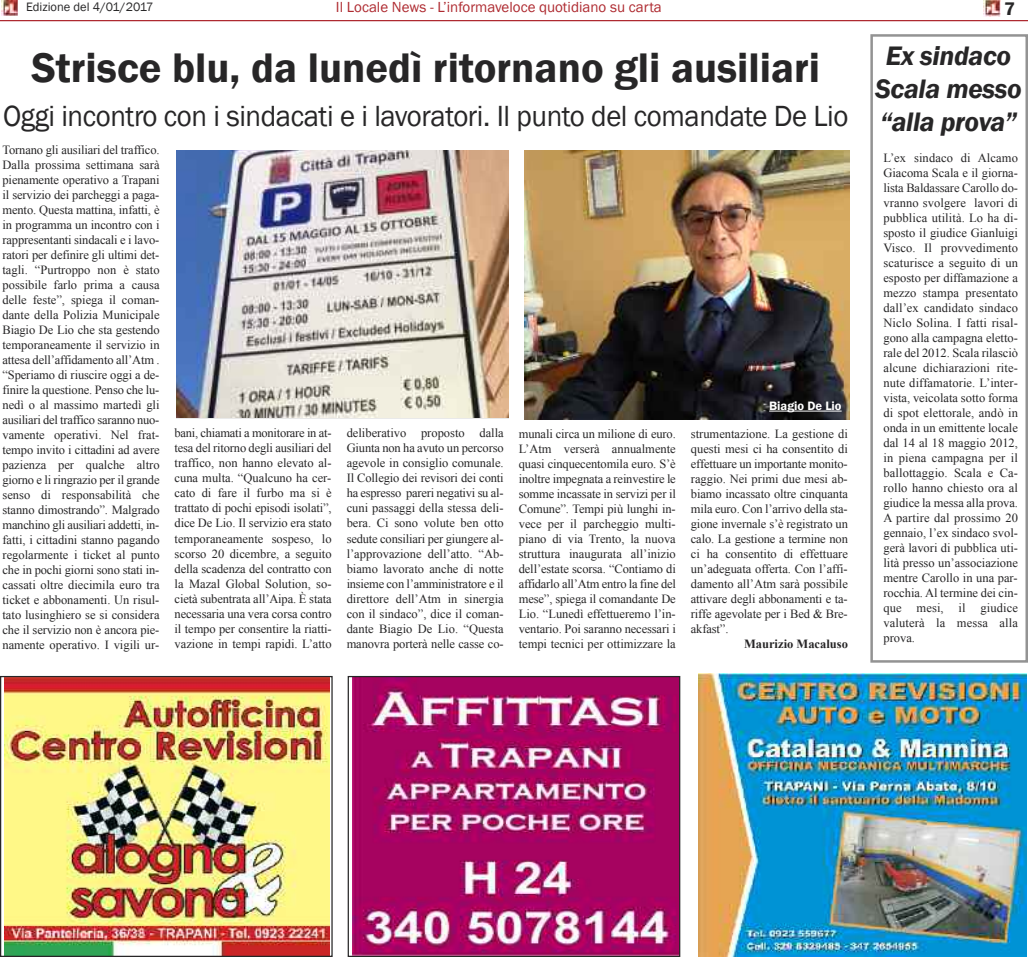
<style>
.page{position:relative;width:1028px;height:957px;background:#fff}
.page>*{position:absolute;margin:0;border:0;box-sizing:border-box;transform-origin:0 0}
.t1{font:600 42.5px "Franklin Gothic";color:#272627}
.t2{font:30px "Franklin Gothic";letter-spacing:-.015em;color:#272627;scale:.96 1}
.t3{font:italic 600 27.5px/33px "Franklin Gothic";letter-spacing:-.015em;color:#272627;text-align:center}
.t4{font:600 18.75px "Franklin Gothic";color:#272627}
.t5{font:15px "Franklin Gothic";color:#ae2a30}
.t6{font:12.5px/15px "Times New Roman";letter-spacing:-.005em;color:#272627;text-align:justify}
.t7{font:12.5px "Franklin Gothic";color:#272627}
.t8{font:700 12.5px "Times New Roman";color:#272627}
.t9{font:600 12.5px "Franklin Gothic";color:#fff}
</style>
<div class="page">
<hr style="left:0;top:20px;width:1028px;height:1px;background:#ae2a30">
<img style="left:1px;top:0;width:17px;height:16px">
<img style="left:983px;top:0;width:17px;height:17px">
<img style="left:698px;top:673px;width:328px;height:284px">
<img style="left:4px;top:678px;width:326px;height:277px">
<div style="left:0;top:676px;width:333px;height:281px;border:1px solid #272627"></div>
<img style="left:352px;top:678px;width:326px;height:277px">
<div style="left:348px;top:676px;width:332px;height:281px;border:1px solid #272627"></div>
<div style="left:870px;top:34px;width:158px;height:628px;border:2px solid #939393"></div>
<img style="left:176px;top:151px;width:333px;height:266px">
<img style="left:524px;top:151px;width:325px;height:268px">
<hr style="left:769px;top:411px;width:72px;height:1px;background:#fff">
<p class="t7" style="left:26px;top:0;width:129px">Edizione del 4/01/2017</p>
<p class="t5" style="left:336px;top:-1px;width:327px">Il Locale News - L’informaveloce quotidiano su carta</p>
<h3 class="t4" style="left:1004px;top:-2px;width:12px">7</h3>
<h1 class="t1" style="left:32px;top:43px;width:790px">Strisce blu, da lunedì ritornano gli ausiliari</h1>
<h2 class="t2" style="left:3px;top:99px;width:881px">Oggi incontro con i sindacati e i lavoratori. Il punto del comandate De Lio</h2>
<p class="t6" style="left:3px;top:142px;width:159px">Tornano gli ausiliari del traffico.<br>Dalla prossima settimana sarà pienamente operativo a Trapani il servizio dei parcheggi a paga&shy;mento. Questa mattina, infatti, è in programma un incontro con i rappresentanti sindacali e i lavo&shy;ratori per definire gli ultimi det&shy;tagli. “Purtroppo non è stato possibile farlo prima a causa delle feste”, spiega il coman&shy;dante della Polizia Municipale Biagio De Lio che sta gestendo temporaneamente il servizio in attesa dell’affidamento all’Atm . “Speriamo di riuscire oggi a de&shy;finire la questione. Penso che lu&shy;nedì o al massimo martedì gli ausiliari del traffico saranno nuo&shy;vamente operativi. Nel frat&shy;tempo invito i cittadini ad avere pazienza per qualche altro giorno e li ringrazio per il grande senso di responsabilità che stanno dimostrando”. Malgrado manchino gli ausiliari addetti, in&shy;fatti, i cittadini stanno pagando regolarmente i ticket al punto che in pochi giorni sono stati in&shy;cassati oltre diecimila euro tra ticket e abbonamenti. Un risul&shy;tato lusinghiero se si considera che il servizio non è ancora pie&shy;namente operativo. I vigili ur-</p>
<p class="t9" style="left:769px;top:398px;width:74px">Biagio De Lio</p>
<p class="t6" style="left:175px;top:426px;width:159px">bani, chiamati a monitorare in at&shy;tesa del ritorno degli ausiliari del traffico, non hanno elevato al&shy;cuna multa. “Qualcuno ha cer&shy;cato di fare il furbo ma si è trattato di pochi episodi isolati”, dice De Lio. Il servizio era stato temporaneamente sospeso, lo scorso 20 dicembre, a seguito della scadenza del contratto con la Mazal Global Solution, so&shy;cietà subentrata all’Aipa. È stata necessaria una vera corsa contro il tempo per consentire la riatti&shy;vazione in tempi rapidi. L’atto</p>
<p class="t6" style="left:347px;top:426px;width:159px">deliberativo proposto dalla Giunta non ha avuto un percorso agevole in consiglio comunale.<br>Il Collegio dei revisori dei conti ha espresso pareri negativi su al&shy;cuni passaggi della stessa deli&shy;bera. Ci sono volute ben otto sedute consiliari per giungere al&shy;l’approvazione dell’atto. “Ab&shy;biamo lavorato anche di notte insieme con l’amministratore e il direttore dell’Atm in sinergia con il sindaco”, dice il coman&shy;dante Biagio De Lio. “Questa manovra porterà nelle casse co-</p>
<p class="t6" style="left:519px;top:426px;width:159px">munali circa un milione di euro.<br>L’Atm verserà annualmente quasi cinquecentomila euro. S’è inoltre impegnata a reinvestire le somme incassate in servizi per il Comune”. Tempi più lunghi in&shy;vece per il parcheggio multi&shy;piano di via Trento, la nuova struttura inaugurata all’inizio dell’estate scorsa. “Contiamo di affidarlo all’Atm entro la fine del mese”, spiega il comandante De Lio. “Lunedì effettueremo l’in&shy;ventario. Poi saranno necessari i tempi tecnici per ottimizzare la</p>
<p class="t6" style="left:691px;top:426px;width:159px">strumentazione. La gestione di questi mesi ci ha consentito di effettuare un importante monito&shy;raggio. Nei primi due mesi ab&shy;biamo incassato oltre cinquanta mila euro. Con l’arrivo della sta&shy;gione invernale s’è registrato un calo. La gestione a termine non ci ha consentito di effettuare un’adeguata offerta. Con l’affi&shy;damento all’Atm sarà possibile attivare degli abbonamenti e ta&shy;riffe agevolate per i Bed &amp; Bre&shy;akfast”.</p>
<p class="t8" style="left:744px;top:637px;width:105px">Maurizio Macaluso</p>
<h3 class="t3" style="left:875px;top:39px;width:148px">Ex sindaco<br>Scala messo “alla prova”</h3>
<p class="t6" style="left:883px;top:150px;width:136px">L’ex sindaco di Alcamo Giacoma Scala e il giorna&shy;lista Baldassare Carollo do&shy;vranno svolgere lavori di pubblica utilità. Lo ha di&shy;sposto il giudice Gianluigi Visco. Il provvedimento scaturisce a seguito di un esposto per diffamazione a mezzo stampa presentato dall’ex candidato sindaco Niclo Solina. I fatti risal&shy;gono alla campagna eletto&shy;rale del 2012. Scala rilasciò alcune dichiarazioni rite&shy;nute diffamatorie. L’inter&shy;vista, veicolata sotto forma di spot elettorale, andò in onda in un emittente locale dal 14 al 18 maggio 2012, in piena campagna per il ballottaggio. Scala e Ca&shy;rollo hanno chiesto ora al giudice la messa alla prova.<br>A partire dal prossimo 20 gennaio, l’ex sindaco svol&shy;gerà lavori di pubblica uti&shy;lità presso un’associazione mentre Carollo in una par&shy;rocchia. Al termine dei cin&shy;que mesi, il giudice valuterà la messa alla prova.</p>
</div>
